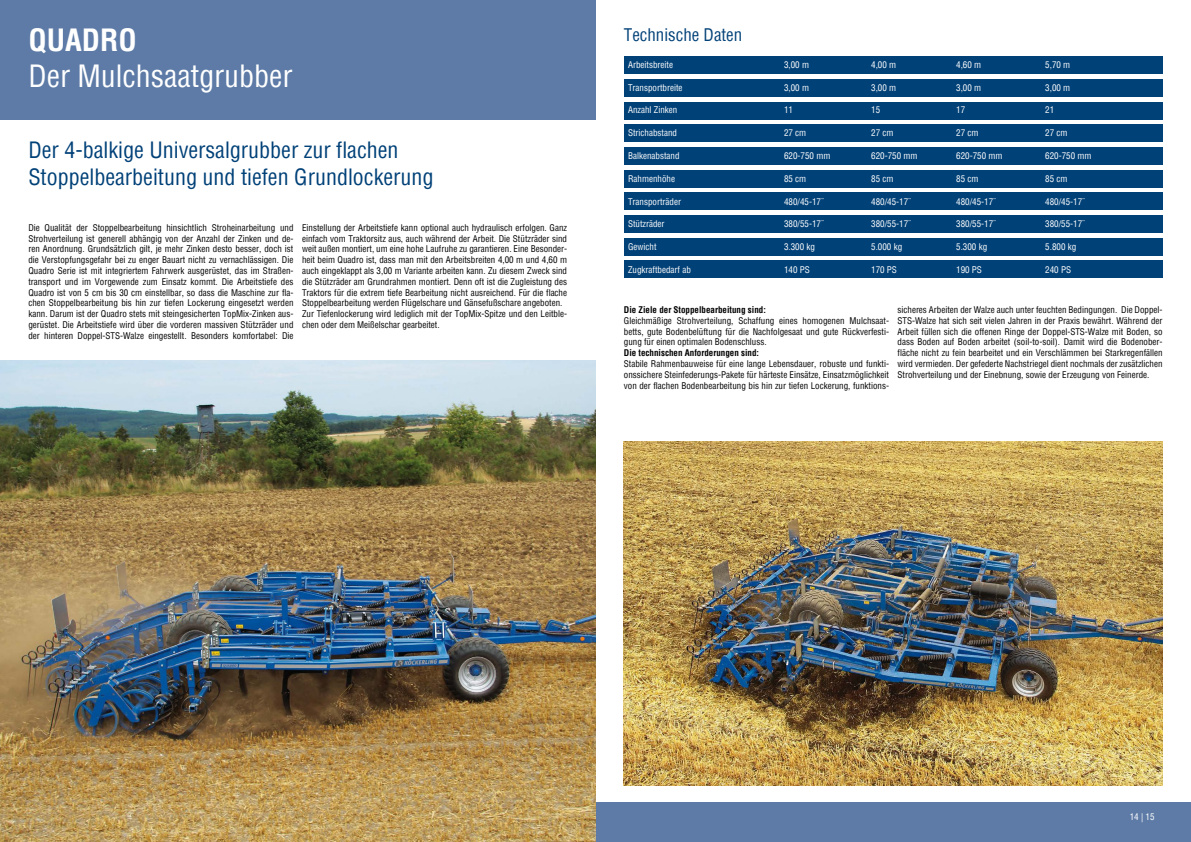
<style>
.page{position:relative;width:1191px;height:842px;background:#fff}
.page>*{position:absolute;margin:0;border:0;box-sizing:border-box;transform-origin:0 0}
.t1{font:condensed 30px "Helvetica";color:#fff}
.t2{font:700 condensed 30px "Helvetica";color:#fff}
.t3{font:condensed 22px/26.4px "Helvetica";color:#004178}
.t4{font:condensed 17px "Helvetica";color:#004178}
.t5{font:condensed 9px/10.8px "Helvetica";color:#000;text-align:justify}
.t6{font:condensed 9px "Helvetica";color:#fff}
.t7{font:700 condensed 9px "Helvetica";color:#000}
</style>
<div class="page">
<div style="left:0;top:802px;width:1191px;height:40px;background:#5d7ba6"></div>
<img style="left:624px;top:441px;width:538px;height:344px">
<div style="left:0;top:0;width:595px;height:119px;background:#5d7ba6"></div>
<div style="left:624px;top:57px;width:538px;height:17px;background:#004178"></div>
<div style="left:624px;top:79px;width:538px;height:17px;background:#004178"></div>
<div style="left:624px;top:102px;width:538px;height:17px;background:#004178"></div>
<div style="left:624px;top:125px;width:538px;height:17px;background:#004178"></div>
<div style="left:624px;top:147px;width:538px;height:17px;background:#004178"></div>
<div style="left:624px;top:170px;width:538px;height:17px;background:#004178"></div>
<div style="left:624px;top:193px;width:538px;height:17px;background:#004178"></div>
<div style="left:624px;top:215px;width:538px;height:17px;background:#004178"></div>
<div style="left:624px;top:238px;width:538px;height:17px;background:#004178"></div>
<div style="left:624px;top:261px;width:538px;height:17px;background:#004178"></div>
<img style="left:0;top:360px;width:595px;height:482px">
<h1 class="t2" style="left:28px;top:20px;width:110px">QUADRO</h1>
<h1 class="t1" style="left:28px;top:56px;width:266px">Der Mulchsaatgrubber</h1>
<h2 class="t3" style="left:28px;top:137px;width:407px">Der 4-balkige Universalgrubber zur flachen<br>Stoppelbearbeitung und tiefen Grundlockerung</h2>
<p class="t5" style="left:28px;top:222px;width:267px">Die Qualität der Stoppelbearbeitung hinsichtlich Stroheinarbeitung und Strohverteilung ist generell abhängig von der Anzahl der Zinken und de&shy;ren Anordnung. Grundsätzlich gilt, je mehr Zinken desto besser, doch ist die Verstopfungsgefahr bei zu enger Bauart nicht zu vernachlässigen. Die Quadro Serie ist mit integriertem Fahrwerk ausgerüstet, das im Straßen&shy;transport und im Vorgewende zum Einsatz kommt. Die Arbeitstiefe des Quadro ist von 5 cm bis 30 cm einstellbar, so dass die Maschine zur fla&shy;chen Stoppelbearbeitung bis hin zur tiefen Lockerung eingesetzt werden kann. Darum ist der Quadro stets mit steingesicherten TopMix-Zinken aus&shy;gerüstet. Die Arbeitstiefe wird über die vorderen massiven Stützräder und der hinteren Doppel-STS-Walze eingestellt. Besonders komfortabel: Die</p>
<p class="t5" style="left:302px;top:222px;width:267px;text-align:left">Einstellung der Arbeitstiefe kann optional auch hydraulisch erfolgen. Ganz einfach vom Traktorsitz aus, auch während der Arbeit. Die Stützräder sind weit außen montiert, um eine hohe Laufruhe zu garantieren. Eine Besonder&shy;heit beim Quadro ist, dass man mit den Arbeitsbreiten 4,00 m und 4,60 m auch eingeklappt als 3,00 m Variante arbeiten kann. Zu diesem Zweck sind die Stützräder am Grundrahmen montiert. Denn oft ist die Zugleistung des Traktors für die extrem tiefe Bearbeitung nicht ausreichend. Für die flache Stoppelbearbeitung werden Flügelschare und Gänsefußschare angeboten.<br>Zur Tiefenlockerung wird lediglich mit der TopMix-Spitze und den Leitble&shy;chen oder dem Meißelschar gearbeitet.</p>
<h3 class="t4" style="left:624px;top:24px;width:120px">Technische Daten</h3>
<p class="t6" style="left:628px;top:59px;width:46px">Arbeitsbreite</p>
<p class="t6" style="left:784px;top:59px;width:27px">3,00 m</p>
<p class="t6" style="left:871px;top:59px;width:27px">4,00 m</p>
<p class="t6" style="left:956px;top:59px;width:27px">4,60 m</p>
<p class="t6" style="left:1045px;top:59px;width:27px">5,70 m</p>
<p class="t6" style="left:628px;top:81px;width:56px">Transportbreite</p>
<p class="t6" style="left:784px;top:81px;width:27px">3,00 m</p>
<p class="t6" style="left:871px;top:81px;width:27px">3,00 m</p>
<p class="t6" style="left:956px;top:81px;width:27px">3,00 m</p>
<p class="t6" style="left:1045px;top:81px;width:27px">3,00 m</p>
<p class="t6" style="left:628px;top:104px;width:51px">Anzahl Zinken</p>
<p class="t6" style="left:784px;top:104px;width:10px">11</p>
<p class="t6" style="left:871px;top:104px;width:10px">15</p>
<p class="t6" style="left:956px;top:104px;width:10px">17</p>
<p class="t6" style="left:1045px;top:104px;width:10px">21</p>
<p class="t6" style="left:628px;top:127px;width:50px">Strichabstand</p>
<p class="t6" style="left:784px;top:127px;width:24px">27 cm</p>
<p class="t6" style="left:871px;top:127px;width:24px">27 cm</p>
<p class="t6" style="left:956px;top:127px;width:24px">27 cm</p>
<p class="t6" style="left:1045px;top:127px;width:24px">27 cm</p>
<p class="t6" style="left:628px;top:150px;width:53px">Balkenabstand</p>
<p class="t6" style="left:784px;top:150px;width:48px">620-750 mm</p>
<p class="t6" style="left:871px;top:150px;width:48px">620-750 mm</p>
<p class="t6" style="left:956px;top:150px;width:48px">620-750 mm</p>
<p class="t6" style="left:1045px;top:150px;width:48px">620-750 mm</p>
<p class="t6" style="left:628px;top:173px;width:48px">Rahmenhöhe</p>
<p class="t6" style="left:784px;top:173px;width:24px">85 cm</p>
<p class="t6" style="left:871px;top:173px;width:24px">85 cm</p>
<p class="t6" style="left:956px;top:173px;width:24px">85 cm</p>
<p class="t6" style="left:1045px;top:173px;width:24px">85 cm</p>
<p class="t6" style="left:628px;top:195px;width:54px">Transporträder</p>
<p class="t6" style="left:784px;top:195px;width:41px">480/45-17¨</p>
<p class="t6" style="left:871px;top:195px;width:41px">480/45-17¨</p>
<p class="t6" style="left:956px;top:195px;width:41px">480/45-17¨</p>
<p class="t6" style="left:1045px;top:195px;width:41px">480/45-17¨</p>
<p class="t6" style="left:628px;top:218px;width:38px">Stützräder</p>
<p class="t6" style="left:784px;top:218px;width:41px">380/55-17¨</p>
<p class="t6" style="left:871px;top:218px;width:41px">380/55-17¨</p>
<p class="t6" style="left:956px;top:218px;width:41px">380/55-17¨</p>
<p class="t6" style="left:1045px;top:218px;width:41px">380/55-17¨</p>
<p class="t6" style="left:628px;top:241px;width:30px">Gewicht</p>
<p class="t6" style="left:784px;top:241px;width:32px">3.300 kg</p>
<p class="t6" style="left:871px;top:241px;width:32px">5.000 kg</p>
<p class="t6" style="left:956px;top:241px;width:32px">5.300 kg</p>
<p class="t6" style="left:1045px;top:241px;width:32px">5.800 kg</p>
<p class="t6" style="left:628px;top:264px;width:64px">Zugkraftbedarf ab</p>
<p class="t6" style="left:784px;top:264px;width:27px">140 PS</p>
<p class="t6" style="left:871px;top:264px;width:27px">170 PS</p>
<p class="t6" style="left:956px;top:264px;width:27px">190 PS</p>
<p class="t6" style="left:1045px;top:264px;width:27px">240 PS</p>
<p class="t7" style="left:624px;top:304px;width:144px">Die Ziele der Stoppelbearbeitung sind:</p>
<p class="t5" style="left:624px;top:315px;width:267px">Gleichmäßige Strohverteilung, Schaffung eines homogenen Mulchsaat&shy;betts, gute Bodenbelüftung für die Nachfolgesaat und gute Rückverfesti&shy;gung für einen optimalen Bodenschluss.</p>
<p class="t7" style="left:624px;top:347px;width:137px">Die technischen Anforderungen sind:</p>
<p class="t5" style="left:624px;top:358px;width:267px">Stabile Rahmenbauweise für eine lange Lebensdauer, robuste und funkti&shy;onssichere Steinfederungs-Pakete für härteste Einsätze, Einsatzmöglichkeit von der flachen Bodenbearbeitung bis hin zur tiefen Lockerung, funktions-</p>
<p class="t5" style="left:897px;top:304px;width:267px">sicheres Arbeiten der Walze auch unter feuchten Bedingungen. Die Doppel-STS-Walze hat sich seit vielen Jahren in der Praxis bewährt. Während der Arbeit füllen sich die offenen Ringe der Doppel-STS-Walze mit Boden, so dass Boden auf Boden arbeitet (soil-to-soil). Damit wird die Bodenober&shy;fläche nicht zu fein bearbeitet und ein Verschlämmen bei Starkregenfällen wird vermieden. Der gefederte Nachstriegel dient nochmals der zusätzlichen Strohverteilung und der Einebnung, sowie der Erzeugung von Feinerde.</p>
<p class="t6" style="left:1129px;top:811px;width:26px">14 | 15</p>
</div>
